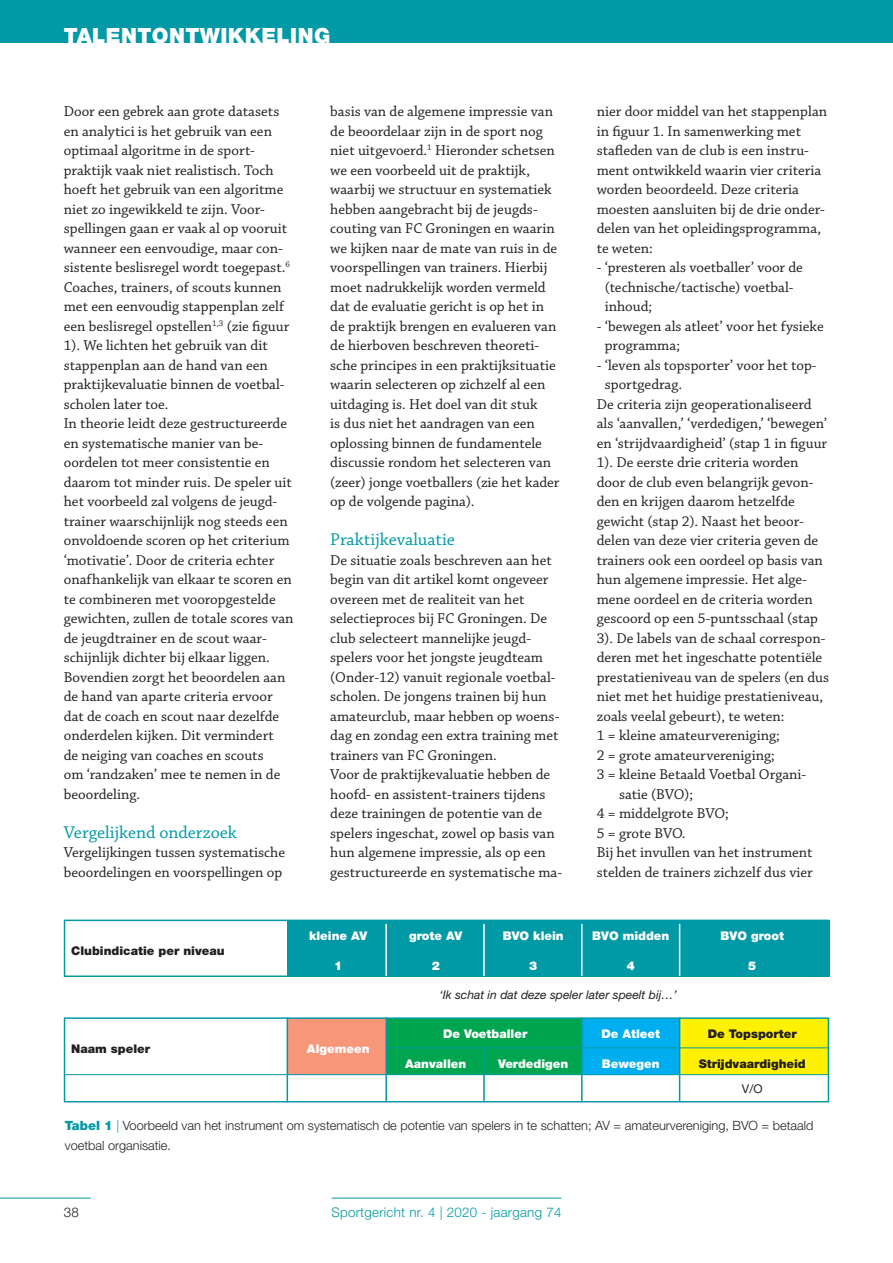
<style>
.page{position:relative;width:893px;height:1263px;background:#fff}
.page>*{position:absolute;margin:0;border:0;box-sizing:border-box;transform-origin:0 0}
.t1{font:900 21px "Helvetica Neue LT Std";letter-spacing:.02em;color:#fff}
.t2{font:18px "Chaparral Pro";color:#0099a6}
.t3{font:15px/19.5px "Chaparral Pro";color:#231f20}
.t4{font:300 13.35px "Helvetica Neue LT Std";letter-spacing:.02em;color:#0099a6}
.t5{font:300 13.35px "Helvetica Neue LT Std";color:#231f20}
._00_-_Fotobijschrift{font:300 12.75px/19.5px "Helvetica Neue LT Std";color:#231f20}
.t6{font:900 12px "Helvetica Neue LT Std";color:#fff}
.t7{font:900 12px "Helvetica Neue LT Std";color:#231f20}
.t8{font:italic 12px "Helvetica Neue LT Std";color:#231f20}
.t9{font:12px "Helvetica Neue LT Std";color:#231f20}
.s1{font-weight:900;color:#0099a6}
.s2{color:#0099a6}
</style>
<div class="page">
<div style="left:0;top:0;width:893px;height:43px;background:#0099a6"></div>
<hr style="left:0;top:1198px;width:91px;height:1px;background:#0099a6">
<hr style="left:332px;top:1198px;width:229px;height:1px;background:#0099a6">
<div style="left:287px;top:921px;width:542px;height:56px;background:#0099a6"></div>
<div style="left:287px;top:1019px;width:99px;height:56px;background:#f6977a"></div>
<div style="left:387px;top:1019px;width:194px;height:56px;background:#00a54f"></div>
<div style="left:581px;top:1019px;width:99px;height:56px;background:#00aeef"></div>
<div style="left:680px;top:1019px;width:149px;height:56px;background:#fff101"></div>
<div style="left:64px;top:919px;width:765px;height:58px;border:2px solid #0099a6"></div>
<div style="left:64px;top:1017px;width:765px;height:85px;border:2px solid #0099a6"></div>
<hr style="left:679px;top:924px;width:1px;height:52px;background:#fff">
<hr style="left:679px;top:1017px;width:1px;height:85px;background:#0099a6">
<hr style="left:581px;top:924px;width:2px;height:52px;background:#fff">
<hr style="left:581px;top:1017px;width:2px;height:85px;background:#0099a6">
<hr style="left:483px;top:924px;width:2px;height:52px;background:#fff">
<hr style="left:483px;top:1048px;width:2px;height:54px;background:#0099a6">
<hr style="left:385px;top:924px;width:2px;height:52px;background:#fff">
<hr style="left:385px;top:1017px;width:2px;height:85px;background:#0099a6">
<hr style="left:287px;top:1017px;width:1px;height:85px;background:#0099a6">
<hr style="left:386px;top:1047px;width:443px;height:1px;background:#0099a6">
<hr style="left:64px;top:1074px;width:765px;height:1px;background:#0099a6">
<p class="t1" style="left:64px;top:23px;width:268px">TALENTONTWIKKELING</p>
<p class="t3" style="left:64px;top:102px;width:228px">Door een gebrek aan grote datasets en analytici is het gebruik van een optimaal algoritme in de sport&shy;praktijk vaak niet realistisch. Toch hoeft het gebruik van een algoritme niet zo ingewikkeld te zijn. Voor&shy;spellingen gaan er vaak al op vooruit wanneer een eenvoudige, maar con&shy;sistente beslisregel wordt toegepast.<sup>6<br></sup>Coaches, trainers, of scouts kunnen met een eenvoudig stappenplan zelf een beslisregel opstellen<sup>1,3</sup> (zie figuur 1). We lichten het gebruik van dit stappenplan aan de hand van een praktijkevaluatie binnen de voetbal&shy;scholen later toe.</p>
<p class="t3" style="left:64px;top:414px;width:231px">In theorie leidt deze gestructureerde en systematische manier van be&shy;oordelen tot meer consistentie en daarom tot minder ruis. De speler uit het voorbeeld zal volgens de jeugd&shy;trainer waarschijnlijk nog steeds een onvoldoende scoren op het criterium ‘motivatie’. Door de criteria echter onafhankelijk van elkaar te scoren en te combineren met vooropgestelde gewichten, zullen de totale scores van de jeugdtrainer en de scout waar&shy;schijnlijk dichter bij elkaar liggen.<br>Bovendien zorgt het beoordelen aan de hand van aparte criteria ervoor dat de coach en scout naar dezelfde onderdelen kijken. Dit vermindert<br>de neiging van coaches en scouts<br>om ‘randzaken’ mee te nemen in de beoordeling.</p>
<p class="t2" style="left:64px;top:822px;width:175px">Vergelijkend onderzoek</p>
<p class="t3" style="left:64px;top:843px;width:223px">Vergelijkingen tussen systematische beoordelingen en voorspellingen op</p>
<p class="t3" style="left:330px;top:102px;width:231px">basis van de algemene impressie van de beoordelaar zijn in de sport nog niet uitgevoerd.<sup>1</sup> Hieronder schetsen we een voorbeeld uit de praktijk, waarbij we structuur en systematiek hebben aangebracht bij de jeugds&shy;couting van FC Groningen en waarin we kijken naar de mate van ruis in de voorspellingen van trainers. Hierbij moet nadrukkelijk worden vermeld dat de evaluatie gericht is op het in de praktijk brengen en evalueren van de hierboven beschreven theoreti&shy;sche principes in een praktijksituatie waarin selecteren op zichzelf al een uitdaging is. Het doel van dit stuk<br>is dus niet het aandragen van een oplossing binnen de fundamentele discussie rondom het selecteren van (zeer) jonge voetballers (zie het kader op de volgende pagina).</p>
<p class="t2" style="left:330px;top:530px;width:126px">Praktijkevaluatie</p>
<p class="t3" style="left:330px;top:551px;width:231px">De situatie zoals beschreven aan het begin van dit artikel komt ongeveer overeen met de realiteit van het selectieproces bij FC Groningen. De club selecteert mannelijke jeugd&shy;spelers voor het jongste jeugdteam (Onder-12) vanuit regionale voetbal&shy;scholen. De jongens trainen bij hun amateurclub, maar hebben op woens&shy;dag en zondag een extra training met trainers van FC Groningen.</p>
<p class="t3" style="left:330px;top:765px;width:233px">Voor de praktijkevaluatie hebben de hoofd- en assistent-trainers tijdens deze trainingen de potentie van de spelers ingeschat, zowel op basis van hun algemene impressie, als op een gestructureerde en systematische ma-</p>
<p class="t3" style="left:597px;top:102px;width:232px">nier door middel van het stappenplan in figuur 1. In samenwerking met stafleden van de club is een instru&shy;ment ontwikkeld waarin vier criteria worden beoordeeld. Deze criteria moesten aansluiten bij de drie onder&shy;delen van het opleidingsprogramma, te weten:</p>
<p class="t3" style="left:605px;top:258px;width:200px;text-indent:-8px">- ‘presteren als voetballer’ voor de (technische/tactische) voetbal&shy;inhoud;</p>
<p class="t3" style="left:605px;top:317px;width:220px;text-indent:-8px">- ‘bewegen als atleet’ voor het fysieke programma;</p>
<p class="t3" style="left:605px;top:356px;width:213px;text-indent:-8px">- ‘leven als topsporter’ voor het top&shy;sportgedrag.</p>
<p class="t3" style="left:597px;top:395px;width:234px">De criteria zijn geoperationaliseerd als ‘aanvallen,’ ‘verdedigen,’ ‘bewegen’ en ‘strijdvaardigheid’ (stap 1 in figuur 1). De eerste drie criteria worden door de club even belangrijk gevon&shy;den en krijgen daarom hetzelfde gewicht (stap 2). Naast het beoor&shy;delen van deze vier criteria geven de trainers ook een oordeel op basis van hun algemene impressie. Het alge&shy;mene oordeel en de criteria worden gescoord op een 5-puntsschaal (stap 3). De labels van de schaal correspon&shy;deren met het ingeschatte potentiële prestatieniveau van de spelers (en dus niet met het huidige prestatieniveau, zoals veelal gebeurt), te weten:</p>
<p class="t3" style="left:597px;top:726px;width:185px">1 = kleine amateurvereniging;</p>
<p class="t3" style="left:597px;top:746px;width:180px">2 = grote amateurvereniging;</p>
<p class="t3" style="left:619px;top:765px;width:188px;text-indent:-22px">3 = kleine Betaald Voetbal Organi&shy;satie (BVO);</p>
<p class="t3" style="left:597px;top:804px;width:134px">4 = middelgrote BVO;</p>
<p class="t3" style="left:597px;top:824px;width:90px">5 = grote BVO.</p>
<p class="t3" style="left:597px;top:843px;width:218px">Bij het invullen van het instrument stelden de trainers zichzelf dus vier</p>
<p class="t7" style="left:71px;top:944px;width:155px">Clubindicatie per niveau</p>
<p class="t6" style="left:309px;top:929px;width:60px">kleine AV</p>
<p class="t6" style="left:409px;top:929px;width:55px">grote AV</p>
<p class="t6" style="left:503px;top:929px;width:63px">BVO klein</p>
<p class="t6" style="left:592px;top:929px;width:79px">BVO midden</p>
<p class="t6" style="left:720px;top:929px;width:65px">BVO groot</p>
<p class="t6" style="left:334px;top:959px;width:10px">1</p>
<p class="t6" style="left:432px;top:959px;width:10px">2</p>
<p class="t6" style="left:529px;top:959px;width:10px">3</p>
<p class="t6" style="left:627px;top:959px;width:10px">4</p>
<p class="t6" style="left:748px;top:959px;width:10px">5</p>
<p class="t8" style="left:439px;top:987px;width:239px">‘Ik schat in dat deze speler later speelt bij…’</p>
<p class="t6" style="left:443px;top:1026px;width:86px">De Voetballer</p>
<p class="t6" style="left:601px;top:1026px;width:60px">De Atleet</p>
<p class="t7" style="left:708px;top:1026px;width:91px">De Topsporter</p>
<p class="t7" style="left:71px;top:1041px;width:81px">Naam speler</p>
<p class="t6" style="left:307px;top:1041px;width:64px">Algemeen</p>
<p class="t6" style="left:405px;top:1056px;width:63px">Aanvallen</p>
<p class="t6" style="left:498px;top:1056px;width:72px">Verdedigen</p>
<p class="t6" style="left:602px;top:1056px;width:59px">Bewegen</p>
<p class="t7" style="left:699px;top:1056px;width:109px">Strijdvaardigheid</p>
<p class="t9" style="left:742px;top:1082px;width:22px">V/O</p>
<p class="_00_-_Fotobijschrift" style="left:65px;top:1116px;width:750px"><span class="s1">Tabel 1</span> <span class="s2">|</span> Voorbeeld van het instrument om systematisch de potentie van spelers in te schatten; AV = amateurvereniging, BVO = betaald voetbal organisatie.</p>
<p class="t5" style="left:64px;top:1204px;width:17px">38</p>
<p class="t4" style="left:331px;top:1204px;width:232px">Sportgericht nr. 4 | 2020 - jaargang 74</p>
</div>
